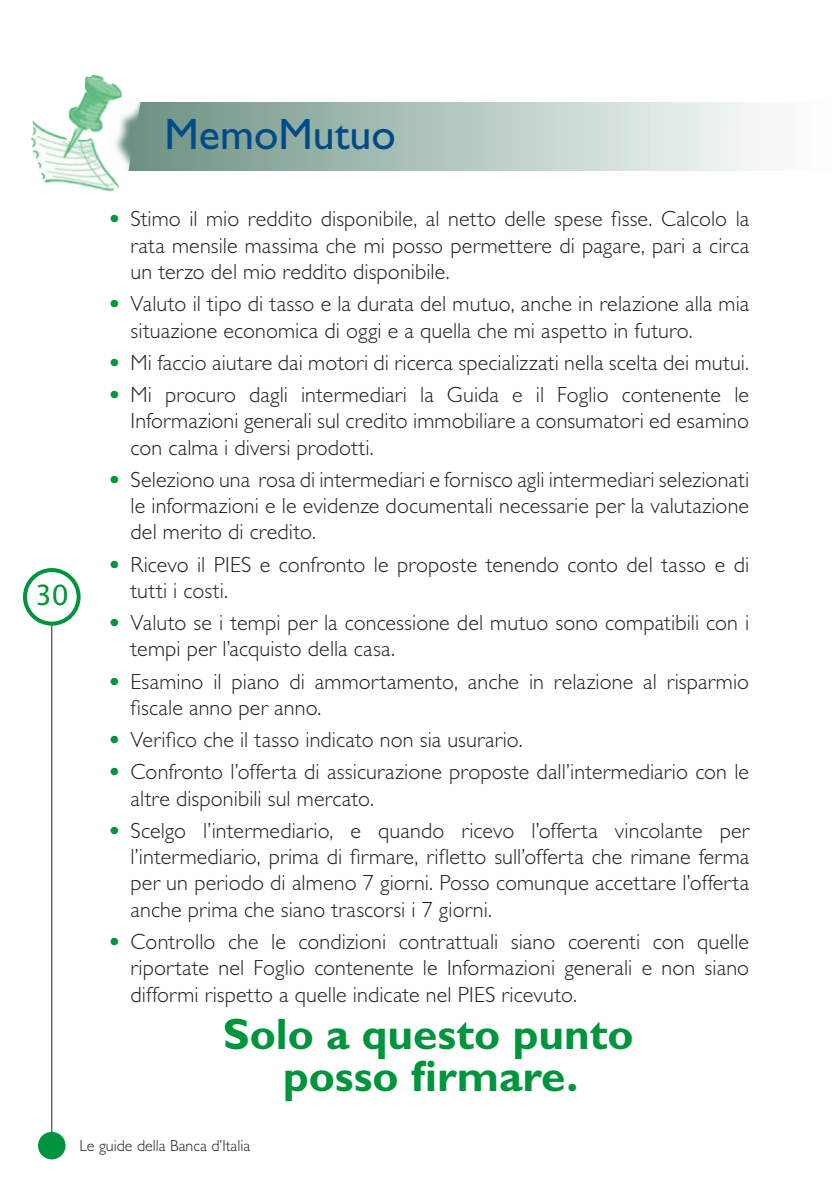
<style>
.page{position:relative;width:840px;height:1191px;background:#fff}
.page>*{position:absolute;margin:0;border:0;box-sizing:border-box;transform-origin:0 0}
.TITOLO_PARAGRAFO{font:700 44px/42px "Gill Sans Std";color:#00943d;text-align:center}
.TITOLO_SEZIONE{font:44px "Gill Sans Std";color:#004a87}
.t1{font:28px "Lucida Console";color:#00943d}
.t2{font:300 22px/26.4px "Gill Sans Std";letter-spacing:.005em;color:#231f20;text-align:justify}
.t3{font:300 16px "Gill Sans Std";color:#231f20}
.s1{font-family:"Optima LT Std";font-weight:400;color:#00943d}
</style>
<div class="page">
<hr style="left:51px;top:622px;width:1px;height:510px;background:#231f20">
<div style="left:40px;top:1133px;width:24px;height:24px;background:#00943d;border-radius:50%"></div>
<div style="left:38px;top:1131px;width:28px;height:28px;border:4px solid #00943d;border-radius:50%"></div>
<div style="left:23px;top:568px;width:58px;height:57px;border:4px solid #00943d;border-radius:50%"></div>
<div style="left:108px;top:102px;width:731px;height:68px;background:linear-gradient(to right,#699080,#fff)"></div>
<svg style="left:124px;top:102px;width:21px;height:69px"></svg>
<img style="left:31px;top:74px;width:93px;height:118px">
<p class="TITOLO_SEZIONE" style="left:164px;top:109px;width:232px">MemoMutuo</p>
<p class="t1" style="left:35px;top:583px;width:35px">30</p>
<p class="t2" style="left:130px;top:206px;width:619px;text-indent:-23px"><span class="s1">•</span> Stimo il mio reddito disponibile, al netto delle spese fisse. Calcolo la rata mensile massima che mi posso permettere di pagare, pari a circa un terzo del mio reddito disponibile.</p>
<p class="t2" style="left:130px;top:291px;width:619px;text-indent:-23px"><span class="s1">•</span> Valuto il tipo di tasso e la durata del mutuo, anche in relazione alla mia situazione economica di oggi e a quella che mi aspetto in futuro.</p>
<p class="t2" style="left:108px;top:349px;width:642px"><span class="s1">•</span> Mi faccio aiutare dai motori di ricerca specializzati nella scelta dei mutui.</p>
<p class="t2" style="left:130px;top:381px;width:619px;text-indent:-23px"><span class="s1">•</span> Mi procuro dagli intermediari la Guida e il Foglio contenente le Informazioni generali sul credito immobiliare a consumatori ed esamino con calma i diversi prodotti.</p>
<p class="t2" style="left:130px;top:466px;width:619px;text-indent:-23px"><span class="s1">•</span> Seleziono una rosa di intermediari e fornisco agli intermediari selezionati le informazioni e le evidenze documentali necessarie per la valutazione del merito di credito.</p>
<p class="t2" style="left:130px;top:551px;width:620px;text-indent:-23px"><span class="s1">•</span> Ricevo il PIES e confronto le proposte tenendo conto del tasso e di tutti i costi.</p>
<p class="t2" style="left:130px;top:609px;width:619px;text-indent:-23px"><span class="s1">•</span> Valuto se i tempi per la concessione del mutuo sono compatibili con i tempi per l’acquisto della casa.</p>
<p class="t2" style="left:130px;top:668px;width:619px;text-indent:-23px"><span class="s1">•</span> Esamino il piano di ammortamento, anche in relazione al risparmio fiscale anno per anno.</p>
<p class="t2" style="left:108px;top:726px;width:416px"><span class="s1">•</span> Verifico che il tasso indicato non sia usurario.</p>
<p class="t2" style="left:130px;top:758px;width:619px;text-indent:-23px"><span class="s1">•</span> Confronto l’offerta di assicurazione proposte dall’intermediario con le altre disponibili sul mercato.</p>
<p class="t2" style="left:130px;top:817px;width:619px;text-indent:-23px"><span class="s1">•</span> Scelgo l’intermediario, e quando ricevo l’offerta vincolante per l’intermediario, prima di firmare, rifletto sull’offerta che rimane ferma per un periodo di almeno 7 giorni. Posso comunque accettare l’offerta anche prima che siano trascorsi i 7 giorni.</p>
<p class="t2" style="left:130px;top:928px;width:619px;text-indent:-23px"><span class="s1">•</span> Controllo che le condizioni contrattuali siano coerenti con quelle riportate nel Foglio contenente le Informazioni generali e non siano difformi rispetto a quelle indicate nel PIES ricevuto.</p>
<p class="TITOLO_PARAGRAFO" style="left:223px;top:1013px;width:412px">Solo a questo punto posso firmare.</p>
<p class="t3" style="left:79px;top:1136px;width:172px">Le guide della Banca d’Italia</p>
</div>
